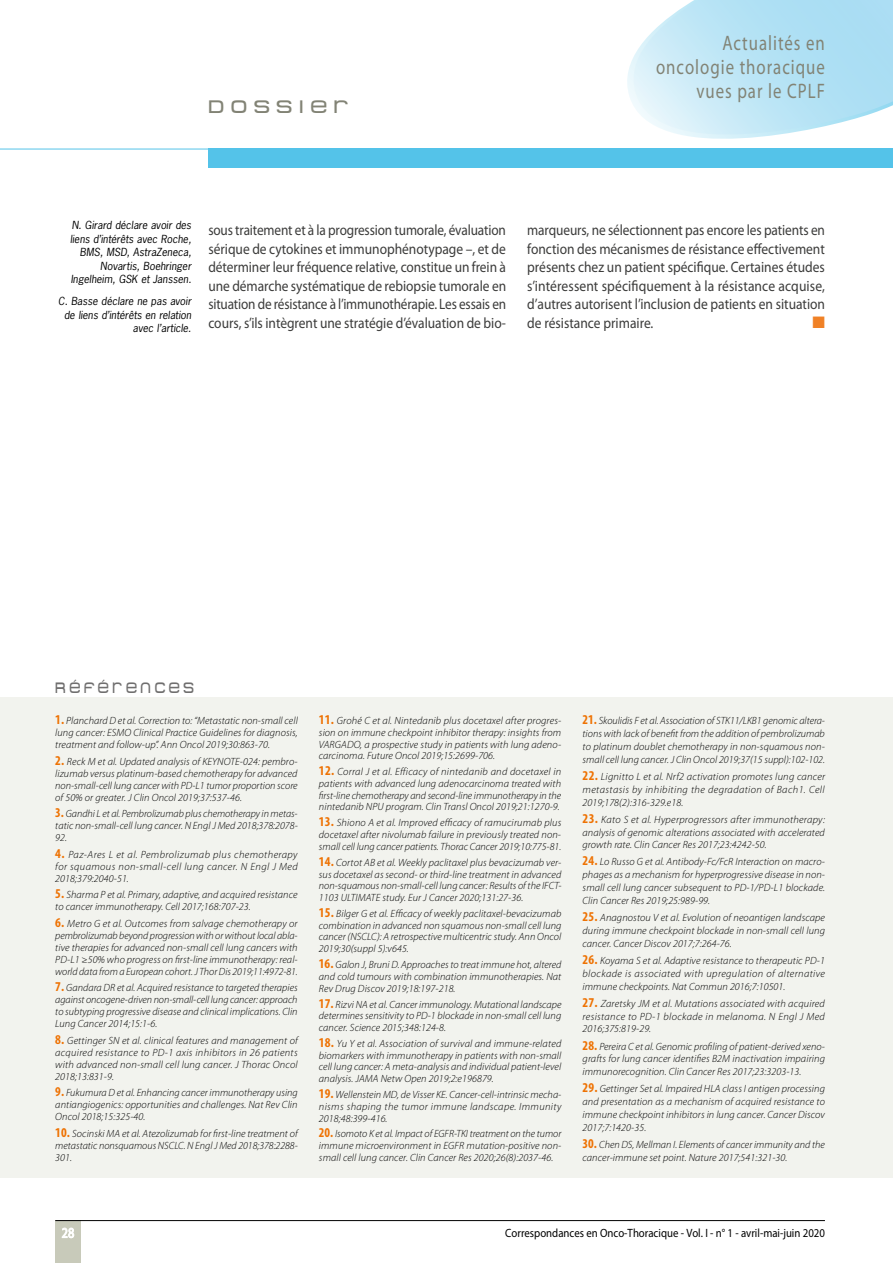
<style>
.page{position:relative;width:893px;height:1263px;background:#fff}
.page>*{position:absolute;margin:0;border:0;box-sizing:border-box;transform-origin:0 0}
.t1{font:21px/24px "Myriad Pro";letter-spacing:.06em;color:#828375;text-align:right;scale:.8 1}
.t2{font:18px "Metro DF";letter-spacing:.35em;color:#828375}
.t3{font:16.5px "Zapf Dingbats Std";color:#f08126}
.t4{font:15px/18.5px "Myriad Pro";color:#3c3c3b;text-align:justify;scale:.89 1}
.t5{font:15px "Metro DF";letter-spacing:.31em;color:#706f6f;scale:.8 1}
.t6{font:12px "Myriad Pro";color:#000;scale:.9 1}
.t7{font:italic 300 10.5px/11.7px "Myriad Pro";letter-spacing:.01em;color:#000;text-align:justify}
.t8{font:italic 10.5px/13.5px "News Gothic Std";color:#000;text-align:right}
.s1{font-weight:700;font-style:normal;font-stretch:condensed;font-size:13.5px;color:#ee7203}
</style>
<div class="page">
<div style="left:55px;top:1220px;width:26px;height:43px;background:#c8caba"></div>
<svg style="left:61px;top:1227px;width:13px;height:11px"></svg>
<hr style="left:55px;top:1220px;width:770px;height:1px;background:#000">
<div style="left:208px;top:149px;width:685px;height:19px;background:#54c3e9"></div>
<hr style="left:0;top:149px;width:893px;height:1px;background:#54c3e9">
<svg style="left:627px;top:0;width:266px;height:139px;background:#c5e8f6"></svg>
<div style="left:0;top:697px;width:893px;height:481px;background:#f2f3ee"></div>
<h2 class="t2" style="left:208px;top:96px;width:142px">DOSSIER</h2>
<h1 class="t1" style="left:656px;top:31px;width:213px">Actualités en oncologie thoracique vues par le CPLF</h1>
<p class="t8" style="left:70px;top:219px;width:123px">N. Girard déclare avoir des liens d’intérêts avec Roche,<br>BMS, MSD, AstraZeneca,<br>Novartis, Boehringer<br>Ingelheim, GSK et Janssen.</p>
<p class="t8" style="left:58px;top:295px;width:135px">C. Basse déclare ne pas avoir de liens d’intérêts en relation avec l’article.</p>
<p class="t4" style="left:208px;top:221px;width:336px">sous traitement et à la progression tumorale, évaluation sérique de cytokines et immunophénotypage –, et de déterminer leur fréquence relative, constitue un frein à une démarche systématique de rebiopsie tumorale en situation de résistance à l’immunothérapie. Les essais en cours, s’ils intègrent une stratégie d’évaluation de bio-</p>
<p class="t4" style="left:527px;top:221px;width:336px">marqueurs, ne sélectionnent pas encore les patients en fonction des mécanismes de résistance effectivement présents chez un patient spécifique. Certaines études s’intéressent spécifiquement à la résistance acquise, d’autres autorisent l’inclusion de patients en situation de résistance primaire.</p>
<h3 class="t3" style="left:812px;top:314px;width:14px">■</h3>
<h3 class="t5" style="left:55px;top:679px;width:175px">RÉFÉRENCES</h3>
<p class="t7" style="left:55px;top:715px;width:244px"><span class="s1">1.</span> Planchard D et al. Correction to: “Metastatic non-small cell lung cancer: ESMO Clinical Practice Guidelines for diagnosis, treatment and follow-up”. Ann Oncol 2019;30:863-70.</p>
<p class="t7" style="left:55px;top:755px;width:244px"><span class="s1">2.</span> Reck M et al. Updated analysis of KEYNOTE-024: pembro&shy;lizumab versus platinum-based chemotherapy for advanced non-small-cell lung cancer with PD-L1 tumor proportion score of 50% or greater. J Clin Oncol 2019;37:537-46.</p>
<p class="t7" style="left:55px;top:808px;width:244px"><span class="s1">3.</span> Gandhi L et al. Pembrolizumab plus chemotherapy in metas&shy;tatic non-small-cell lung cancer. N Engl J Med 2018;378:2078- 92.</p>
<p class="t7" style="left:55px;top:848px;width:244px"><span class="s1">4.</span> Paz-Ares L et al. Pembrolizumab plus chemotherapy for squamous non-small-cell lung cancer. N Engl J Med 2018;379:2040-51.</p>
<p class="t7" style="left:55px;top:889px;width:244px"><span class="s1">5.</span> Sharma P et al. Primary, adaptive, and acquired resistance to cancer immunotherapy. Cell 2017;168:707-23.</p>
<p class="t7" style="left:55px;top:917px;width:244px"><span class="s1">6.</span> Metro G et al. Outcomes from salvage chemotherapy or pembrolizumab beyond progression with or without local abla&shy;tive therapies for advanced non-small cell lung cancers with PD-L1 ≥50% who progress on first-line immunotherapy: real&shy;world data from a European cohort. J Thor Dis 2019;11:4972-81.</p>
<p class="t7" style="left:55px;top:982px;width:244px"><span class="s1">7.</span> Gandara DR et al. Acquired resistance to targeted therapies against oncogene-driven non-small-cell lung cancer: approach to subtyping progressive disease and clinical implications. Clin Lung Cancer 2014;15:1-6.</p>
<p class="t7" style="left:55px;top:1034px;width:244px"><span class="s1">8.</span> Gettinger SN et al. clinical features and management of acquired resistance to PD-1 axis inhibitors in 26 patients with advanced non-small cell lung cancer. J Thorac Oncol 2018;13:831-9.</p>
<p class="t7" style="left:55px;top:1087px;width:244px"><span class="s1">9.</span> Fukumura D et al. Enhancing cancer immunotherapy using antiangiogenics: opportunities and challenges. Nat Rev Clin Oncol 2018;15:325-40.</p>
<p class="t7" style="left:55px;top:1127px;width:244px"><span class="s1">10.</span> Socinski MA et al. Atezolizumab for first-line treatment of metastatic nonsquamous NSCLC. N Engl J Med 2018;378:2288- 301.</p>
<p class="t7" style="left:319px;top:715px;width:244px"><span class="s1">11.</span> Grohé C et al. Nintedanib plus docetaxel after progres&shy;sion on immune checkpoint inhibitor therapy: insights from VARGADO, a prospective study in patients with lung adeno&shy;carcinoma. Future Oncol 2019;15:2699-706.</p>
<p class="t7" style="left:319px;top:766px;width:244px"><span class="s1">12.</span> Corral J et al. Efficacy of nintedanib and docetaxel in patients with advanced lung adenocarcinoma treated with first-line chemotherapy and second-line immunotherapy in the nintedanib NPU program. Clin Transl Oncol 2019;21:1270-9.</p>
<p class="t7" style="left:319px;top:817px;width:244px"><span class="s1">13.</span> Shiono A et al. Improved efficacy of ramucirumab plus docetaxel after nivolumab failure in previously treated non&shy;small cell lung cancer patients. Thorac Cancer 2019;10:775-81.</p>
<p class="t7" style="left:319px;top:857px;width:244px"><span class="s1">14.</span> Cortot AB et al. Weekly paclitaxel plus bevacizumab ver&shy;sus docetaxel as second- or third-line treatment in advanced non-squamous non-small-cell lung cancer: Results of the IFCT-1103 ULTIMATE study. Eur J Cancer 2020;131:27-36.</p>
<p class="t7" style="left:319px;top:908px;width:244px"><span class="s1">15.</span> Bilger G et al. Efficacy of weekly paclitaxel-bevacizumab combination in advanced non squamous non-small cell lung cancer (NSCLC): A retrospective multicentric study. Ann Oncol 2019;30(suppl 5):v645.</p>
<p class="t7" style="left:319px;top:959px;width:244px"><span class="s1">16.</span> Galon J, Bruni D. Approaches to treat immune hot, altered and cold tumours with combination immunotherapies. Nat Rev Drug Discov 2019;18:197-218.</p>
<p class="t7" style="left:319px;top:998px;width:244px"><span class="s1">17.</span> Rizvi NA et al. Cancer immunology. Mutational landscape determines sensitivity to PD-1 blockade in non-small cell lung cancer. Science 2015;348:124-8.</p>
<p class="t7" style="left:319px;top:1038px;width:244px"><span class="s1">18.</span> Yu Y et al. Association of survival and immune-related biomarkers with immunotherapy in patients with non-small cell lung cancer: A meta-analysis and individual patient-level analysis. JAMA Netw Open 2019;2:e196879.</p>
<p class="t7" style="left:319px;top:1089px;width:244px"><span class="s1">19.</span> Wellenstein MD, de Visser KE. Cancer-cell-intrinsic mecha&shy;nisms shaping the tumor immune landscape. Immunity 2018;48:399-416.</p>
<p class="t7" style="left:319px;top:1128px;width:244px"><span class="s1">20.</span> Isomoto K et al. Impact of EGFR-TKI treatment on the tumor immune microenvironment in EGFR mutation-positive non&shy;small cell lung cancer. Clin Cancer Res 2020;26(8):2037-46.</p>
<p class="t7" style="left:583px;top:714px;width:244px;line-height:12.9px"><span class="s1">21.</span> Skoulidis F et al. Association of STK11/LKB1 genomic altera&shy;tions with lack of benefit from the addition of pembrolizumab to platinum doublet chemotherapy in non-squamous non&shy;small cell lung cancer. J Clin Oncol 2019;37(15 suppl):102-102.</p>
<p class="t7" style="left:583px;top:770px;width:244px;line-height:12.9px"><span class="s1">22.</span> Lignitto L et al. Nrf2 activation promotes lung cancer metastasis by inhibiting the degradation of Bach1. Cell 2019;178(2):316-329.e18.</p>
<p class="t7" style="left:583px;top:813px;width:244px;line-height:12.9px"><span class="s1">23.</span> Kato S et al. Hyperprogressors after immunotherapy: analysis of genomic alterations associated with accelerated growth rate. Clin Cancer Res 2017;23:4242-50.</p>
<p class="t7" style="left:583px;top:856px;width:244px;line-height:12.9px"><span class="s1">24.</span> Lo Russo G et al. Antibody-Fc/FcR Interaction on macro&shy;phages as a mechanism for hyperprogressive disease in non&shy;small cell lung cancer subsequent to PD-1/PD-L1 blockade.<br>Clin Cancer Res 2019;25:989-99.</p>
<p class="t7" style="left:583px;top:911px;width:244px;line-height:12.9px"><span class="s1">25.</span> Anagnostou V et al. Evolution of neoantigen landscape during immune checkpoint blockade in non-small cell lung cancer. Cancer Discov 2017;7:264-76.</p>
<p class="t7" style="left:583px;top:954px;width:244px;line-height:12.9px"><span class="s1">26.</span> Koyama S et al. Adaptive resistance to therapeutic PD-1 blockade is associated with upregulation of alternative immune checkpoints. Nat Commun 2016;7:10501.</p>
<p class="t7" style="left:583px;top:997px;width:244px;line-height:12.9px"><span class="s1">27.</span> Zaretsky JM et al. Mutations associated with acquired resistance to PD-1 blockade in melanoma. N Engl J Med 2016;375:819-29.</p>
<p class="t7" style="left:583px;top:1040px;width:244px;line-height:12.9px"><span class="s1">28.</span> Pereira C et al. Genomic profiling of patient-derived xeno&shy;grafts for lung cancer identifies B2M inactivation impairing immunorecognition. Clin Cancer Res 2017;23:3203-13.</p>
<p class="t7" style="left:583px;top:1083px;width:244px;line-height:12.9px"><span class="s1">29.</span> Gettinger Set al. Impaired HLA class I antigen processing and presentation as a mechanism of acquired resistance to immune checkpoint inhibitors in lung cancer. Cancer Discov 2017;7:1420-35.</p>
<p class="t7" style="left:583px;top:1138px;width:244px;line-height:12.9px"><span class="s1">30.</span> Chen DS, Mellman I. Elements of cancer immunity and the cancer-immune set point. Nature 2017;541:321-30.</p>
<p class="t6" style="left:505px;top:1226px;width:357px">Correspondances en Onco-Thoracique - Vol. I - n° 1 - avril-mai-juin 2020</p>
</div>
